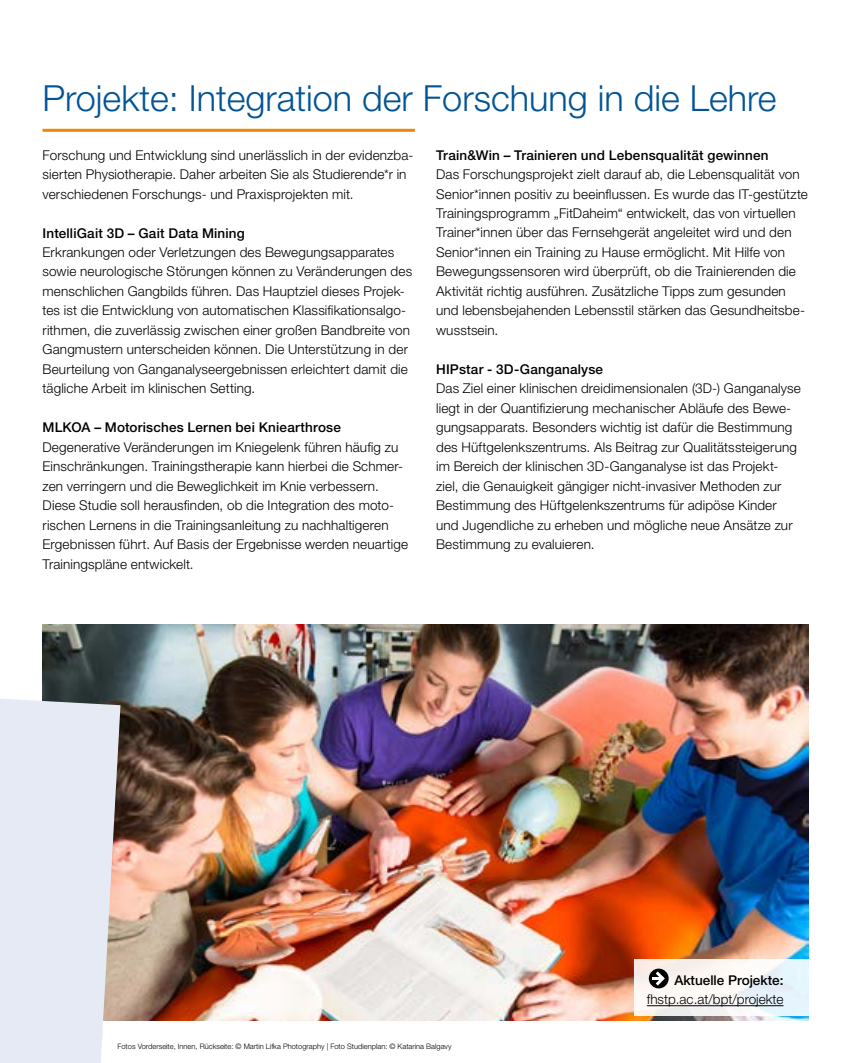
<style>
.page{position:relative;width:851px;height:1063px;background:#fff}
.page>*{position:absolute;margin:0;border:0;box-sizing:border-box;transform-origin:0 0}
.t1{font:300 36px "Helvetica Neue LT Pro";color:#005496}
.t2{font:300 13.5px/19.5px "Helvetica Neue LT Pro";letter-spacing:.01em;color:#000}
.t3{font:500 13.5px "Helvetica Neue LT Pro";letter-spacing:.01em;color:#000}
.t4{font:300 7.5px "Helvetica Neue LT Pro";color:#000}
</style>
<div class="page">
<img style="left:43px;top:625px;width:765px;height:395px">
<div style="left:0;top:699px;width:120px;height:364px;background:#e6eaf5"></div>
<hr style="left:43px;top:129px;width:372px;height:3px;background:#f18700">
<svg style="left:634px;top:959px;width:175px;height:57px;fill:#f9f6f7"></svg>
<hr style="left:646px;top:1005px;width:137px;height:1px;background:#000">
<svg style="left:648px;top:969px;width:20px;height:19px"></svg>
<svg style="left:652px;top:971px;width:12px;height:15px"></svg>
<h1 class="t1" style="left:43px;top:76px;width:735px">Projekte: Integration der Forschung in die Lehre</h1>
<p class="t3" style="left:436px;top:147px;width:334px">Train&amp;Win – Trainieren und Lebensqualität gewinnen</p>
<p class="t2" style="left:436px;top:164px;width:373px">Das Forschungsprojekt zielt darauf ab, die Lebensqualität von Senior*innen positiv zu beeinflussen. Es wurde das IT-gestützte Trainingsprogramm „FitDaheim“ entwickelt, das von virtuellen Trainer*innen über das Fernsehgerät angeleitet wird und den Senior*innen ein Training zu Hause ermöglicht. Mit Hilfe von Bewegungssensoren wird überprüft, ob die Trainierenden die Aktivität richtig ausführen. Zusätzliche Tipps zum gesunden und lebensbejahenden Lebensstil stärken das Gesundheitsbe&shy;wusstsein.</p>
<p class="t3" style="left:436px;top:361px;width:168px">HIPstar - 3D-Ganganalyse</p>
<p class="t2" style="left:436px;top:379px;width:366px">Das Ziel einer klinischen dreidimensionalen (3D-) Ganganalyse liegt in der Quantifizierung mechanischer Abläufe des Bewe&shy;gungsapparats. Besonders wichtig ist dafür die Bestimmung des Hüftgelenkszentrums. Als Beitrag zur Qualitätssteigerung im Bereich der klinischen 3D-Ganganalyse ist das Projekt&shy;ziel, die Genauigkeit gängiger nicht-invasiver Methoden zur Bestimmung des Hüftgelenkszentrums für adipöse Kinder und Jugendliche zu erheben und mögliche neue Ansätze zur Bestimmung zu evaluieren.</p>
<p class="t2" style="left:43px;top:145px;width:372px">Forschung und Entwicklung sind unerlässlich in der evidenzba&shy;sierten Physiotherapie. Daher arbeiten Sie als Studierende*r in verschiedenen Forschungs- und Praxisprojekten mit.</p>
<p class="t3" style="left:43px;top:225px;width:204px">IntelliGait 3D – Gait Data Mining</p>
<p class="t2" style="left:43px;top:242px;width:371px">Erkrankungen oder Verletzungen des Bewegungsapparates sowie neurologische Störungen können zu Veränderungen des menschlichen Gangbilds führen. Das Hauptziel dieses Projek&shy;tes ist die Entwicklung von automatischen Klassifikationsalgo&shy;rithmen, die zuverlässig zwischen einer großen Bandbreite von Gangmustern unterscheiden können. Die Unterstützung in der Beurteilung von Ganganalyseergebnissen erleichtert damit die tägliche Arbeit im klinischen Setting.</p>
<p class="t3" style="left:43px;top:420px;width:300px">MLKOA – Motorisches Lernen bei Kniearthrose</p>
<p class="t2" style="left:43px;top:437px;width:367px">Degenerative Veränderungen im Kniegelenk führen häufig zu Einschränkungen. Trainingstherapie kann hierbei die Schmer&shy;zen verringern und die Beweglichkeit im Knie verbessern.<br>Diese Studie soll herausfinden, ob die Integration des moto&shy;rischen Lernens in die Trainingsanleitung zu nachhaltigeren Ergebnissen führt. Auf Basis der Ergebnisse werden neuartige Trainingspläne entwickelt.</p>
<p class="t4" style="left:117px;top:1042px;width:335px">Fotos Vorderseite, Innen, Rückseite: © Martin Lifka Photography | Foto Studienplan: © Katarina Balgavy</p>
<p class="t3" style="left:674px;top:972px;width:111px">Aktuelle Projekte:</p>
<p class="t2" style="left:646px;top:990px;width:138px">fhstp.ac.at/bpt/projekte</p>
</div>
